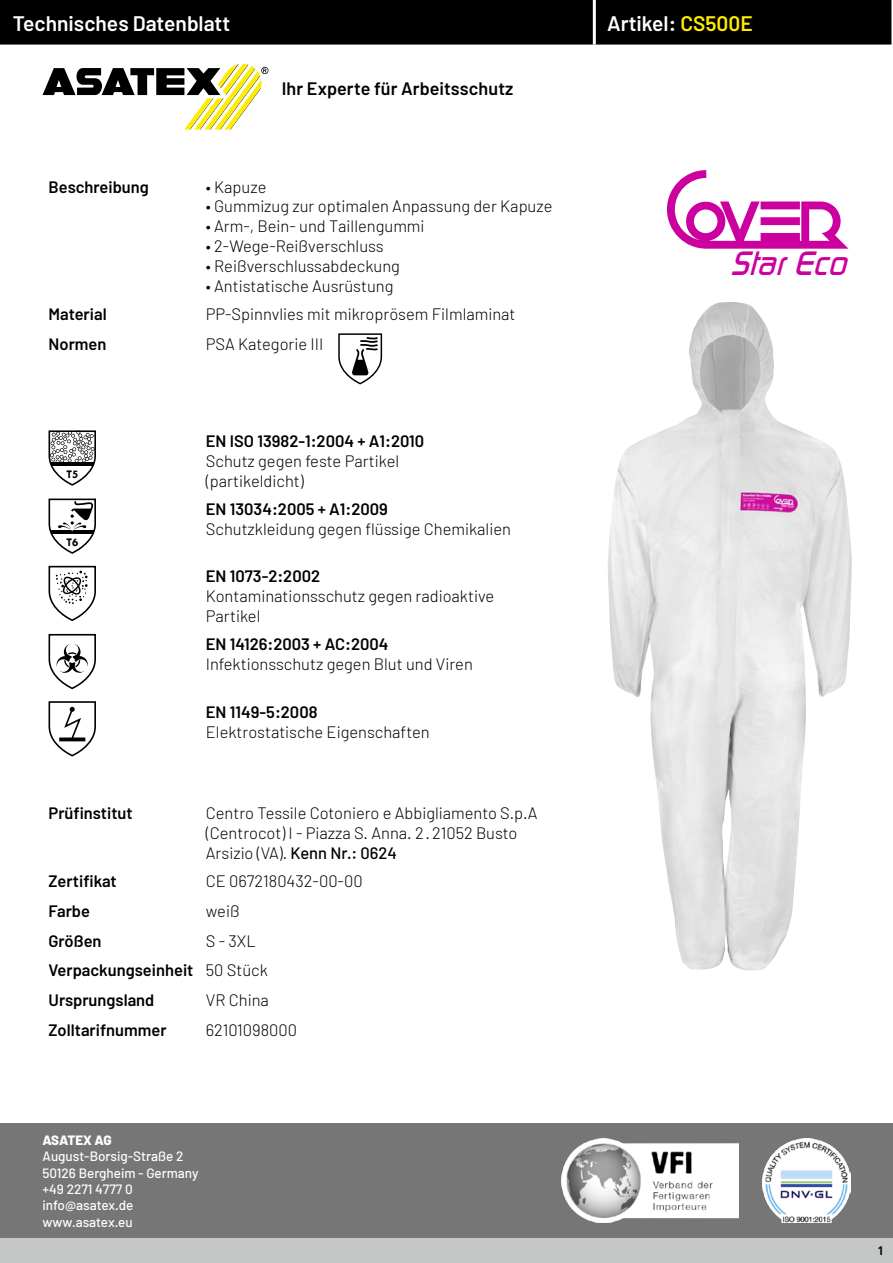
<style>
.page{position:relative;width:893px;height:1263px;background:#fff}
.page>*{position:absolute;margin:0;border:0;box-sizing:border-box;transform-origin:0 0}
.t1{font:italic 500 32.7px "Dicot";color:#cc009f}
.t2{font:600 21px "Barlow";color:#fff}
.t3{font:600 18px "Barlow";letter-spacing:.005em;color:#000}
.t4{font:300 16.5px/19.8px "Barlow";color:#000}
.t5{font:600 16.5px/29.7px "Barlow";color:#000}
.t6{font:500 13.5px/16.5px "Barlow";color:#fff}
.t7{font:800 13.5px "Barlow";letter-spacing:-.015em;color:#fff}
.t8{font:700 12px "DIN";color:#000}
.t9{font:700 11.7px "Tw Cen";color:#000}
.s1{color:#ffed00}
.s2{font-weight:500}
.s3{font-weight:300}
</style>
<div class="page">
<div style="left:0;top:0;width:891px;height:45px;background:#000"></div>
<hr style="left:593px;top:0;width:3px;height:45px;background:#fff">
<div style="left:0;top:1123px;width:893px;height:115px;background:#767676"></div>
<img style="left:562px;top:1138px;width:177px;height:85px">
<img style="left:762px;top:1138px;width:88px;height:85px">
<svg style="left:43px;top:64px;width:225px;height:66px"></svg>
<div style="left:0;top:1238px;width:893px;height:25px;background:#c5c6c6"></div>
<svg style="left:338px;top:333px;width:44px;height:51px"></svg>
<svg style="left:667px;top:170px;width:181px;height:79px"></svg>
<img style="left:608px;top:302px;width:211px;height:668px">
<svg style="left:49px;top:430px;width:47px;height:56px"></svg>
<svg style="left:49px;top:498px;width:47px;height:56px"></svg>
<svg style="left:49px;top:566px;width:47px;height:55px"></svg>
<svg style="left:49px;top:634px;width:47px;height:55px"></svg>
<svg style="left:49px;top:701px;width:47px;height:55px"></svg>
<p class="t2" style="left:13px;top:10px;width:219px">Technisches Datenblatt</p>
<p class="t2" style="left:607px;top:10px;width:147px">Artikel: <span class="s1">CS500E</span></p>
<p class="t3" style="left:282px;top:78px;width:233px">Ihr Experte für Arbeitsschutz</p>
<p class="t5" style="left:49px;top:172px;width:102px">Beschreibung</p>
<p class="t4" style="left:206px;top:176px;width:62px">• Kapuze</p>
<p class="t4" style="left:206px;top:196px;width:348px">• Gummizug zur optimalen Anpassung der Kapuze</p>
<p class="t4" style="left:206px;top:216px;width:220px">• Arm-, Bein- und Taillengummi</p>
<p class="t4" style="left:206px;top:236px;width:179px">• 2-Wege-Reißverschluss</p>
<p class="t4" style="left:206px;top:256px;width:196px">• Reißverschlussabdeckung</p>
<p class="t4" style="left:206px;top:275px;width:189px">• Antistatische Ausrüstung</p>
<p class="t5" style="left:49px;top:299px;width:60px">Material</p>
<p class="t4" style="left:206px;top:304px;width:311px">PP-Spinnvlies mit mikroprösem Filmlaminat</p>
<p class="t5" style="left:49px;top:329px;width:59px">Normen</p>
<p class="t4" style="left:206px;top:334px;width:119px">PSA Kategorie III</p>
<p class="t9" style="left:67px;top:467px;width:13px">T5</p>
<p class="t9" style="left:67px;top:535px;width:13px">T6</p>
<p class="t5" style="left:206px;top:426px;width:220px">EN ISO 13982-1:2004 + A1:2010</p>
<p class="t4" style="left:206px;top:450px;width:195px">Schutz gegen feste Partikel (partikeldicht)</p>
<p class="t5" style="left:206px;top:494px;width:184px">EN 13034:2005 + A1:2009</p>
<p class="t4" style="left:206px;top:519px;width:307px">Schutzkleidung gegen flüssige Chemikalien</p>
<p class="t5" style="left:206px;top:561px;width:116px">EN 1073-2:2002</p>
<p class="t4" style="left:206px;top:586px;width:290px">Kontaminationsschutz gegen radioaktive<br>Partikel</p>
<p class="t5" style="left:206px;top:629px;width:184px">EN 14126:2003 + AC:2004</p>
<p class="t4" style="left:206px;top:654px;width:269px">Infektionsschutz gegen Blut und Viren</p>
<p class="t5" style="left:206px;top:697px;width:113px">EN 1149-5:2008</p>
<p class="t4" style="left:206px;top:721px;width:225px">Elektrostatische Eigenschaften</p>
<p class="t5" style="left:49px;top:798px;width:86px">Prüfinstitut</p>
<p class="t4" style="left:206px;top:803px;width:333px">Centro Tessile Cotoniero e Abbigliamento S.p.A (Centrocot) I - Piazza S. Anna. 2 · 21052 Busto<br>Arsizio (VA). <span class="s2">Kenn Nr.: 0624</span></p>
<p class="t5" style="left:49px;top:866px;width:70px">Zertifikat</p>
<p class="t4" style="left:206px;top:871px;width:158px">CE 0672180432-00-00</p>
<p class="t5" style="left:49px;top:896px;width:43px">Farbe</p>
<p class="t4" style="left:206px;top:901px;width:35px">weiß</p>
<p class="t5" style="left:49px;top:926px;width:55px">Größen</p>
<p class="t5" style="left:49px;top:926px;width:221px;text-indent:157px"><span class="s3">S - 3XL<br></span>Verpackungseinheit <span class="s3">50 Stück<br></span>Ursprungsland</p>
<p class="t4" style="left:206px;top:990px;width:65px">VR China</p>
<p class="t5" style="left:49px;top:1015px;width:120px">Zolltarifnummer</p>
<p class="t4" style="left:206px;top:1020px;width:93px">62101098000</p>
<h1 class="t1" style="left:730px;top:245px;width:127px">StarEco</h1>
<p class="t7" style="left:43px;top:1131px;width:71px">ASATEX AG</p>
<p class="t6" style="left:43px;top:1148px;width:157px">August-Borsig-Straße 2<br>50126 Bergheim - Germany +49 2271 4777 0 info@asatex.de www.asatex.eu</p>
<p class="t8" style="left:877px;top:1243px;width:8px">1</p>
</div>
